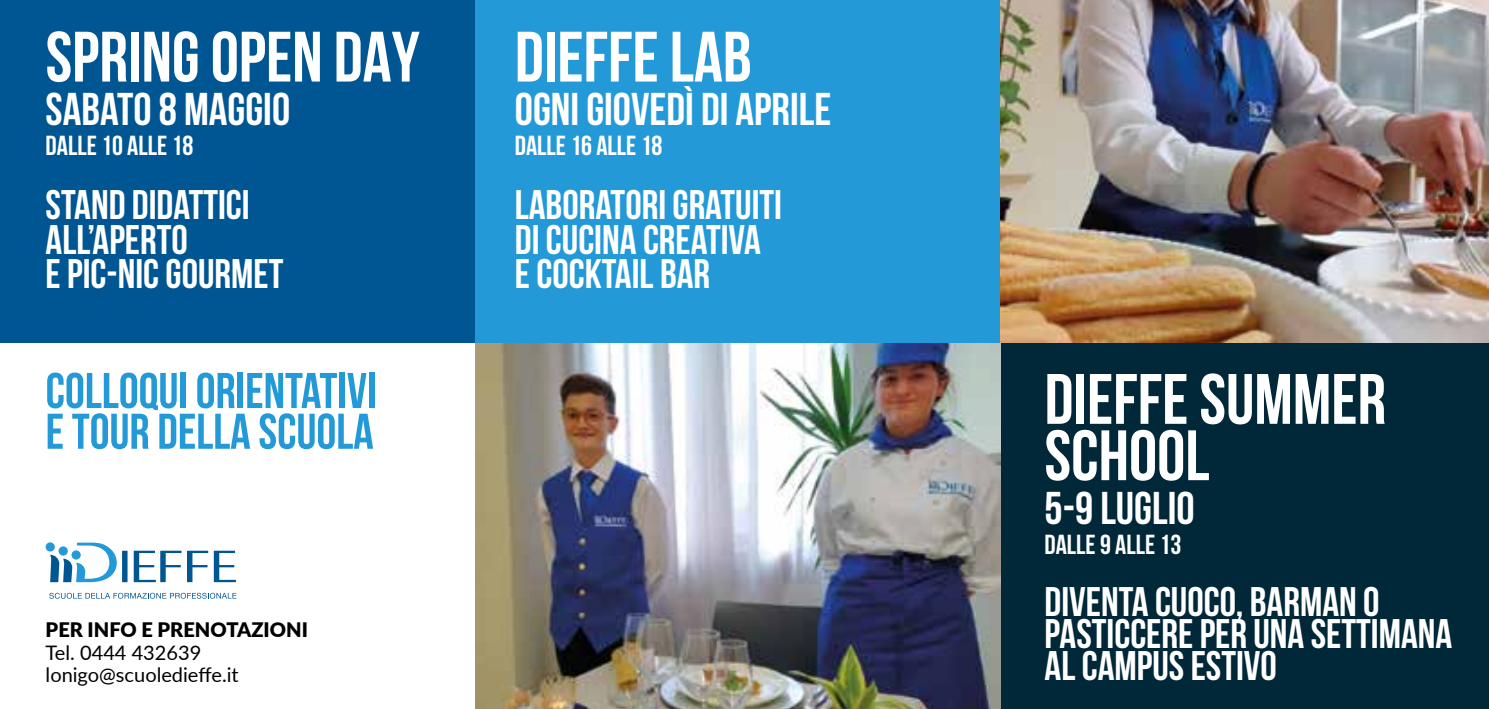
<style>
.page{position:relative;width:1489px;height:709px;background:#fff}
.page>*{position:absolute;margin:0;border:0;box-sizing:border-box;transform-origin:0 0}
.t1{font:700 71px/56.2px "Bebas Neue";color:#fff}
.t2{font:700 50px/40.8px "Bebas Neue";color:#239ad7}
.t3{font:700 46px "Bebas Neue";color:#fff}
.t4{font:700 41.25px/34.5px "Bebas Neue";color:#fff}
.t5{font:700 27.5px "Bebas Neue";color:#fff}
.t6{font:20px/22.5px "Lato";color:#000}
.t7{font:900 20px "Lato";color:#000}
</style>
<div class="page">
<div style="left:966px;top:342px;width:522px;height:367px;background:#002838"></div>
<img style="left:475px;top:342px;width:525px;height:367px">
<div style="left:0;top:0;width:535px;height:342px;background:#005693"></div>
<div style="left:475px;top:0;width:525px;height:342px;background:#239ad7"></div>
<div style="left:122px;top:550px;width:5px;height:32px;background:#005693"></div>
<svg style="left:214px;top:550px;width:22px;height:32px"></svg>
<svg style="left:134px;top:550px;width:47px;height:32px"></svg>
<svg style="left:187px;top:550px;width:21px;height:32px"></svg>
<div style="left:46px;top:542px;width:9px;height:9px;background:#239ad7;border-radius:50%"></div>
<svg style="left:50px;top:542px;width:67px;height:40px"></svg>
<svg style="left:49px;top:593px;width:187px;height:5px"></svg>
<img style="left:1000px;top:0;width:488px;height:342px">
<h1 class="t1" style="left:46px;top:28px;width:375px">SPRING OPEN DAY</h1>
<p class="t3" style="left:46px;top:84px;width:246px">SABATO 8 MAGGIO</p>
<p class="t5" style="left:46px;top:130px;width:149px">DALLE 10 ALLE 18</p>
<p class="t4" style="left:46px;top:187px;width:239px">STAND DIDATTICI<br>ALL’APERTO<br>E PIC-NIC GOURMET</p>
<p class="t2" style="left:46px;top:370px;width:332px">COLLOQUI ORIENTATIVI<br>E TOUR DELLA SCUOLA</p>
<p class="t7" style="left:46px;top:615px;width:264px">PER INFO E PRENOTAZIONI</p>
<p class="t6" style="left:46px;top:640px;width:194px">Tel. 0444 432639 lonigo@scuoledieffe.it</p>
<h1 class="t1" style="left:515px;top:28px;width:238px">DIEFFE LAB</h1>
<p class="t3" style="left:515px;top:84px;width:318px">OGNI GIOVEDÌ DI APRILE</p>
<p class="t5" style="left:515px;top:130px;width:149px">DALLE 16 ALLE 18</p>
<p class="t4" style="left:515px;top:187px;width:269px">LABORATORI GRATUITI<br>DI CUCINA CREATIVA<br>E COCKTAIL BAR</p>
<h1 class="t1" style="left:1044px;top:370px;width:343px">DIEFFE SUMMER<br>SCHOOL</h1>
<p class="t3" style="left:1044px;top:482px;width:152px">5-9 LUGLIO</p>
<p class="t5" style="left:1044px;top:529px;width:138px">DALLE 9 ALLE 13</p>
<p class="t4" style="left:1044px;top:584px;width:409px;line-height:32.2px">DIVENTA CUOCO, BARMAN O<br>PASTICCERE PER UNA SETTIMANA<br>AL CAMPUS ESTIVO</p>
</div>
